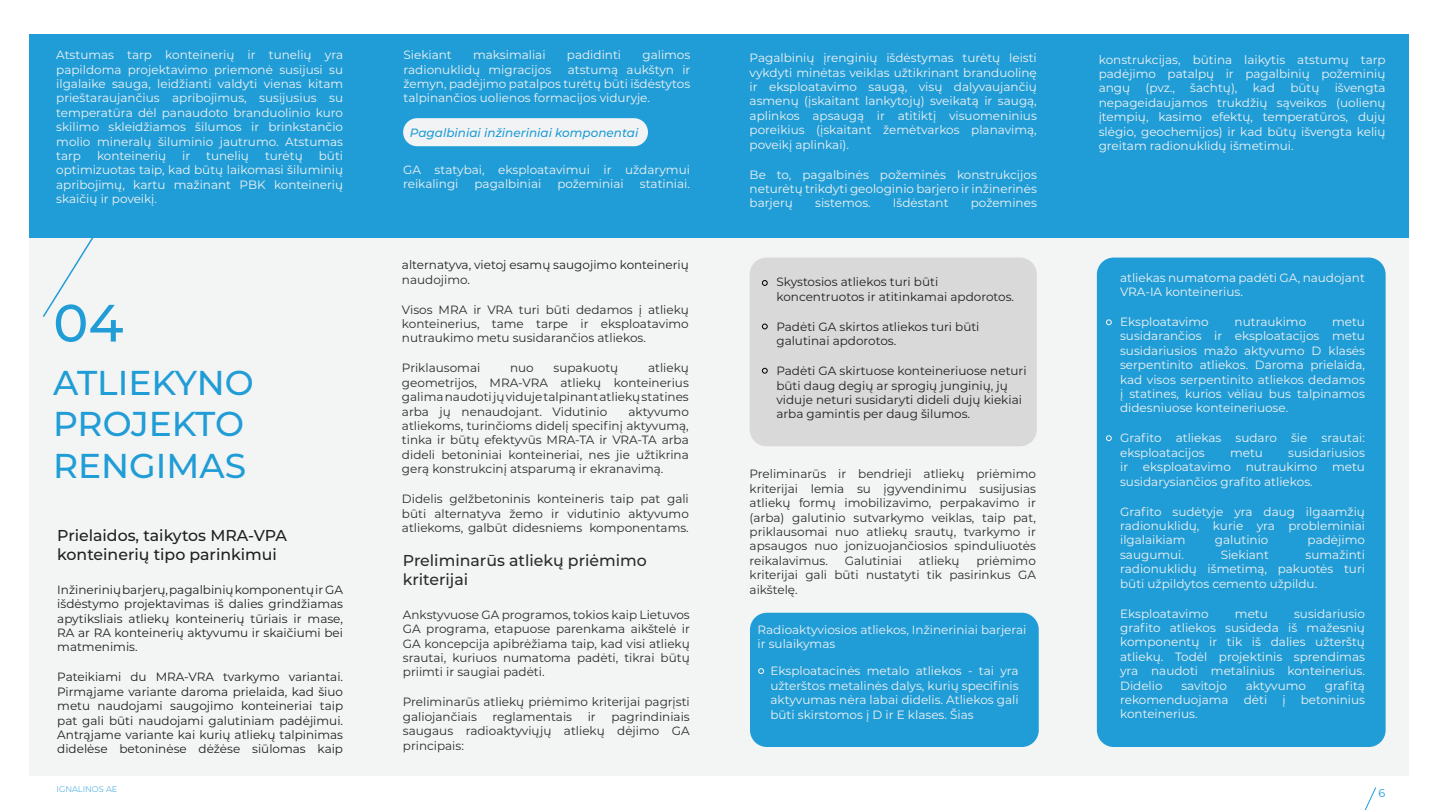
<style>
.page{position:relative;width:1440px;height:810px;background:#fff}
.page>*{position:absolute;margin:0;border:0;box-sizing:border-box;transform-origin:0 0}
.t1{font:500 52.5px "Montserrat";color:#209dd6}
.t2{font:500 34.5px/41.4px "Montserrat";color:#209dd6}
.t3{font:500 15.75px/18.9px "Montserrat";color:#1f1f1f}
.t4{font:500 15.75px/18.9px "Montserrat";color:#2b2b2b}
.t5{font:12px/14.4px "Montserrat";color:#f2f3f4;text-align:justify}
.t6{font:12px/14.4px "Montserrat";color:#2b2b2b;text-align:justify}
.t7{font:12px/14.4px "Montserrat";color:#1f1f1f}
.t8{font:italic 500 12px "Montserrat";color:#209dd6}
.t9{font:11.25px "Montserrat";color:#1f9cd7}
.t10{font:300 8.25px "Montserrat";color:#239cd8}
</style>
<div class="page">
<div style="left:29px;top:34px;width:1380px;height:204px;background:#209dd6"></div>
<div style="left:403px;top:118px;width:245px;height:28px;background:#f2f3f4;border-radius:14px"></div>
<div style="left:29px;top:238px;width:1380px;height:538px;background:#f3f4f4"></div>
<div style="left:750px;top:258px;width:287px;height:188px;background:#dad9d9;border-radius:17px"></div>
<svg style="left:762px;top:280px;width:6px;height:6px"></svg>
<svg style="left:762px;top:324px;width:6px;height:5px"></svg>
<svg style="left:762px;top:368px;width:6px;height:6px"></svg>
<div style="left:1097px;top:258px;width:289px;height:489px;background:#209dd6;border-radius:17px"></div>
<svg style="left:1106px;top:435px;width:6px;height:6px"></svg>
<svg style="left:1364px;top:787px;width:12px;height:23px"></svg>
<svg style="left:42px;top:238px;width:52px;height:79px"></svg>
<div style="left:750px;top:613px;width:289px;height:134px;background:#209dd6;border-radius:17px"></div>
<svg style="left:758px;top:668px;width:6px;height:6px"></svg>
<svg style="left:1106px;top:320px;width:6px;height:5px"></svg>
<p class="t5" style="left:56px;top:47px;width:288px">Atstumas tarp konteinerių ir tunelių yra papildoma projektavimo priemonė susijusi su ilgalaike sauga, leidžianti valdyti vienas kitam prieštaraujančius apribojimus, susijusius su temperatūra dėl panaudoto branduolinio kuro skilimo skleidžiamos šilumos ir brinkstančio molio mineralų šiluminio jautrumo. Atstumas tarp</p>
<p class="t5" style="left:56px;top:148px;width:288px;text-indent:263px">būti optimizuotas taip, kad būtų laikomasi šiluminių apribojimų, kartu mažinant PBK konteinerių skaičių ir poveikį.</p>
<p class="t5" style="left:97px;top:148px;width:71px">konteinerių</p>
<p class="t5" style="left:182px;top:148px;width:10px">ir</p>
<p class="t5" style="left:206px;top:148px;width:44px">tunelių</p>
<p class="t5" style="left:265px;top:148px;width:39px">turėtų</p>
<h1 class="t1" style="left:53px;top:286px;width:72px">04</h1>
<h2 class="t2" style="left:53px;top:360px;width:202px">ATLIEKYNO<br>PROJEKTO<br>RENGIMAS</h2>
<h3 class="t3" style="left:57px;top:525px;width:231px">Prielaidos, taikytos MRA-VPA konteinerių tipo parinkimui</h3>
<p class="t7" style="left:57px;top:582px;width:287px;text-align:justify">Inžinerinių barjerų, pagalbinių komponentų ir GA išdėstymo projektavimas iš dalies grindžiamas apytiksliais atliekų konteinerių tūriais ir mase, RA ar RA konteinerių aktyvumu ir skaičiumi bei matmenimis.</p>
<p class="t7" style="left:57px;top:669px;width:287px;text-align:justify">Pateikiami du MRA-VRA tvarkymo variantai.<br>Pirmąjame variante daroma prielaida, kad šiuo metu naudojami saugojimo konteineriai taip pat gali būti naudojami galutiniam padėjimui.<br>Antrąjame variante kai kurių atliekų talpinimas didelėse betoninėse dėžėse siūlomas kaip</p>
<p class="t5" style="left:404px;top:47px;width:50px">Siekiant</p>
<p class="t5" style="left:473px;top:47px;width:74px">maksimaliai</p>
<p class="t5" style="left:567px;top:47px;width:56px">padidinti</p>
<p class="t5" style="left:642px;top:47px;width:49px">galimos</p>
<p class="t5" style="left:404px;top:62px;width:149px">radionuklidų migracijos</p>
<p class="t5" style="left:750px;top:50px;width:289px">Pagalbinių įrenginių išdėstymas turėtų leisti vykdyti minėtas veiklas užtikrinant branduolinę ir eksploatavimo saugą, visų dalyvaujančių asmenų (įskaitant lankytojų) sveikatą ir saugą, aplinkos apsaugą ir atitiktį visuomeninius poreikius (įskaitant žemėtvarkos planavimą, poveikį aplinkai).</p>
<p class="t5" style="left:750px;top:167px;width:289px">Be to, pagalbinės požeminės konstrukcijos neturėtų trikdyti geologinio barjero ir inžinerinės barjerų</p>
<p class="t5" style="left:404px;top:62px;width:288px;text-indent:164px">atstumą aukštyn ir žemyn, padėjimo patalpos turėtų būti išdėstytos talpinančios uolienos formacijos viduryje.</p>
<p class="t5" style="left:1099px;top:52px;width:288px">konstrukcijas, būtina laikytis atstumų tarp padėjimo patalpų ir pagalbinių požeminių angų</p>
<p class="t5" style="left:1099px;top:81px;width:288px;text-indent:236px">išvengta nepageidaujamos trukdžių sąveikos (uolienų įtempių, kasimo efektų, temperatūros, dujų slėgio, geochemijos) ir kad būtų išvengta kelių greitam radionuklidų išmetimui.</p>
<p class="t5" style="left:1146px;top:81px;width:31px">(pvz.,</p>
<p class="t5" style="left:1190px;top:81px;width:49px">šachtų),</p>
<p class="t5" style="left:1253px;top:81px;width:24px">kad</p>
<p class="t5" style="left:1290px;top:81px;width:31px">būtų</p>
<p class="t8" style="left:410px;top:124px;width:230px">Pagalbiniai inžineriniai komponentai</p>
<p class="t5" style="left:403px;top:162px;width:288px">GA statybai, eksploatavimui ir uždarymui reikalingi</p>
<p class="t5" style="left:475px;top:176px;width:68px">pagalbiniai</p>
<p class="t5" style="left:557px;top:176px;width:68px">požeminiai</p>
<p class="t5" style="left:640px;top:176px;width:52px">statiniai.</p>
<p class="t5" style="left:815px;top:195px;width:57px">sistemos.</p>
<p class="t5" style="left:893px;top:195px;width:57px">Išdėstant</p>
<p class="t5" style="left:971px;top:195px;width:68px">požemines</p>
<p class="t7" style="left:402px;top:257px;width:288px">alternatyva, vietoj esamų saugojimo konteinerių</p>
<p class="t6" style="left:402px;top:272px;width:70px">naudojimo.</p>
<p class="t6" style="left:402px;top:302px;width:288px">Visos MRA ir VRA turi būti dedamos į atliekų konteinerius, tame tarpe ir eksploatavimo nutraukimo metu susidarančios atliekos.</p>
<p class="t6" style="left:402px;top:360px;width:80px">Priklausomai</p>
<p class="t6" style="left:510px;top:360px;width:25px">nuo</p>
<p class="t6" style="left:554px;top:360px;width:66px">supakuotų</p>
<p class="t6" style="left:402px;top:360px;width:288px;text-indent:246px">atliekų geometrijos, MRA-VRA atliekų konteinerius galima naudoti jų viduje talpinant atliekų statines arba jų nenaudojant. Vidutinio</p>
<p class="t6" style="left:402px;top:404px;width:288px;text-indent:227px">aktyvumo atliekoms, turinčioms didelį specifinį aktyvumą, tinka ir būtų efektyvūs MRA-TA ir VRA-TA arba dideli betoniniai konteineriai, nes jie užtikrina gerą konstrukcinį atsparumą ir ekranavimą.</p>
<p class="t6" style="left:402px;top:491px;width:288px">Didelis gelžbetoninis konteineris taip pat gali būti alternatyva žemo ir vidutinio aktyvumo atliekoms, galbūt didesniems komponentams.</p>
<h3 class="t4" style="left:403px;top:550px;width:245px">Preliminarūs atliekų priėmimo kriterijai</h3>
<p class="t6" style="left:403px;top:607px;width:288px">Ankstyvuose GA programos, tokios kaip Lietuvos GA programa, etapuose parenkama aikštelė ir GA koncepcija apibrėžiama taip, kad visi atliekų srautai, kuriuos numatoma padėti, tikrai būtų priimti ir saugiai padėti.</p>
<p class="t6" style="left:403px;top:694px;width:288px">Preliminarūs atliekų priėmimo kriterijai pagrįsti galiojančiais</p>
<p class="t6" style="left:403px;top:709px;width:288px;text-indent:208px">pagrindiniais saugaus radioaktyviųjų atliekų dėjimo GA principais:</p>
<p class="t6" style="left:493px;top:709px;width:81px">reglamentais</p>
<p class="t6" style="left:588px;top:709px;width:10px">ir</p>
<p class="t7" style="left:776px;top:274px;width:239px">Skystosios atliekos turi būti koncentruotos ir atitinkamai apdorotos.</p>
<p class="t7" style="left:776px;top:319px;width:205px">Padėti GA skirtos atliekos turi būti galutinai apdorotos.</p>
<p class="t7" style="left:776px;top:363px;width:252px">Padėti GA skirtuose konteineriuose neturi būti daug degių ar sprogių junginių, jų viduje neturi susidaryti dideli dujų kiekiai arba gamintis per daug šilumos.</p>
<p class="t6" style="left:750px;top:466px;width:288px">Preliminarūs ir bendrieji atliekų priėmimo kriterijai lemia su įgyvendinimu susijusias atliekų formų imobilizavimo, perpakavimo ir (arba) galutinio sutvarkymo veiklas, taip pat, priklausomai nuo atliekų srautų, tvarkymo ir apsaugos nuo jonizuojančiosios spinduliuotės reikalavimus.</p>
<p class="t6" style="left:750px;top:553px;width:288px;text-indent:227px">priėmimo kriterijai gali būti nustatyti tik pasirinkus GA aikštelę.</p>
<p class="t6" style="left:845px;top:553px;width:59px">Galutiniai</p>
<p class="t6" style="left:919px;top:553px;width:42px">atliekų</p>
<p class="t5" style="left:758px;top:622px;width:270px">Radioaktyviosios atliekos, Inžineriniai barjerai ir sulaikymas</p>
<p class="t5" style="left:770px;top:663px;width:250px">Eksploatacinės metalo atliekos - tai yra užterštos metalinės dalys, kurių specifinis aktyvumas nėra labai didelis. Atliekos gali būti skirstomos į D ir E klases. Šias</p>
<p class="t5" style="left:1120px;top:270px;width:246px">atliekas numatoma padėti GA, naudojant<br>VRA-IA konteinerius.</p>
<p class="t5" style="left:1120px;top:314px;width:90px">Eksploatavimo</p>
<p class="t5" style="left:1235px;top:314px;width:73px">nutraukimo</p>
<p class="t5" style="left:1120px;top:314px;width:246px;text-indent:212px">metu susidarančios ir eksploatacijos metu susidariusios mažo aktyvumo D klasės serpentinito atliekos. Daroma prielaida, kad visos serpentinito atliekos dedamos į statines, kurios vėliau bus talpinamos didesniuose konteineriuose.</p>
<p class="t5" style="left:1120px;top:430px;width:246px">Grafito atliekas sudaro šie srautai: eksploatacijos</p>
<p class="t5" style="left:1120px;top:445px;width:246px;text-indent:168px">susidariusios ir eksploatavimo nutraukimo metu susidarysiančios grafito atliekos.</p>
<p class="t5" style="left:1120px;top:504px;width:246px">Grafito sudėtyje yra daug ilgaamžių radionuklidų, kurie yra probleminiai ilgalaikiam</p>
<p class="t5" style="left:1230px;top:445px;width:34px">metu</p>
<p class="t5" style="left:1215px;top:532px;width:55px">galutinio</p>
<p class="t5" style="left:1308px;top:532px;width:59px">padėjimo</p>
<p class="t5" style="left:1120px;top:547px;width:65px">saugumui.</p>
<p class="t5" style="left:1221px;top:547px;width:50px">Siekiant</p>
<p class="t5" style="left:1120px;top:547px;width:246px;text-indent:186px">sumažinti radionuklidų išmetimą, pakuotės turi būti užpildytos cemento užpildu.</p>
<p class="t5" style="left:1120px;top:606px;width:90px">Eksploatavimo</p>
<p class="t5" style="left:1235px;top:606px;width:34px">metu</p>
<p class="t5" style="left:1120px;top:606px;width:246px;text-indent:174px">susidariusio grafito atliekos susideda iš mažesnių komponentų ir tik iš dalies užterštų atliekų. Todėl projektinis sprendimas yra naudoti metalinius konteinerius.<br>Didelio</p>
<p class="t5" style="left:1181px;top:678px;width:47px">savitojo</p>
<p class="t5" style="left:1246px;top:678px;width:62px">aktyvumo</p>
<p class="t5" style="left:1325px;top:678px;width:42px">grafitą</p>
<p class="t5" style="left:1120px;top:692px;width:110px">rekomenduojama</p>
<p class="t5" style="left:1244px;top:692px;width:25px">dėti</p>
<p class="t5" style="left:1282px;top:692px;width:5px">į</p>
<p class="t5" style="left:1301px;top:692px;width:66px">betoninius</p>
<p class="t5" style="left:1120px;top:706px;width:79px">konteinerius.</p>
<p class="t10" style="left:57px;top:784px;width:62px">IGNALINOS AE</p>
<p class="t9" style="left:1379px;top:785px;width:8px">6</p>
</div>
